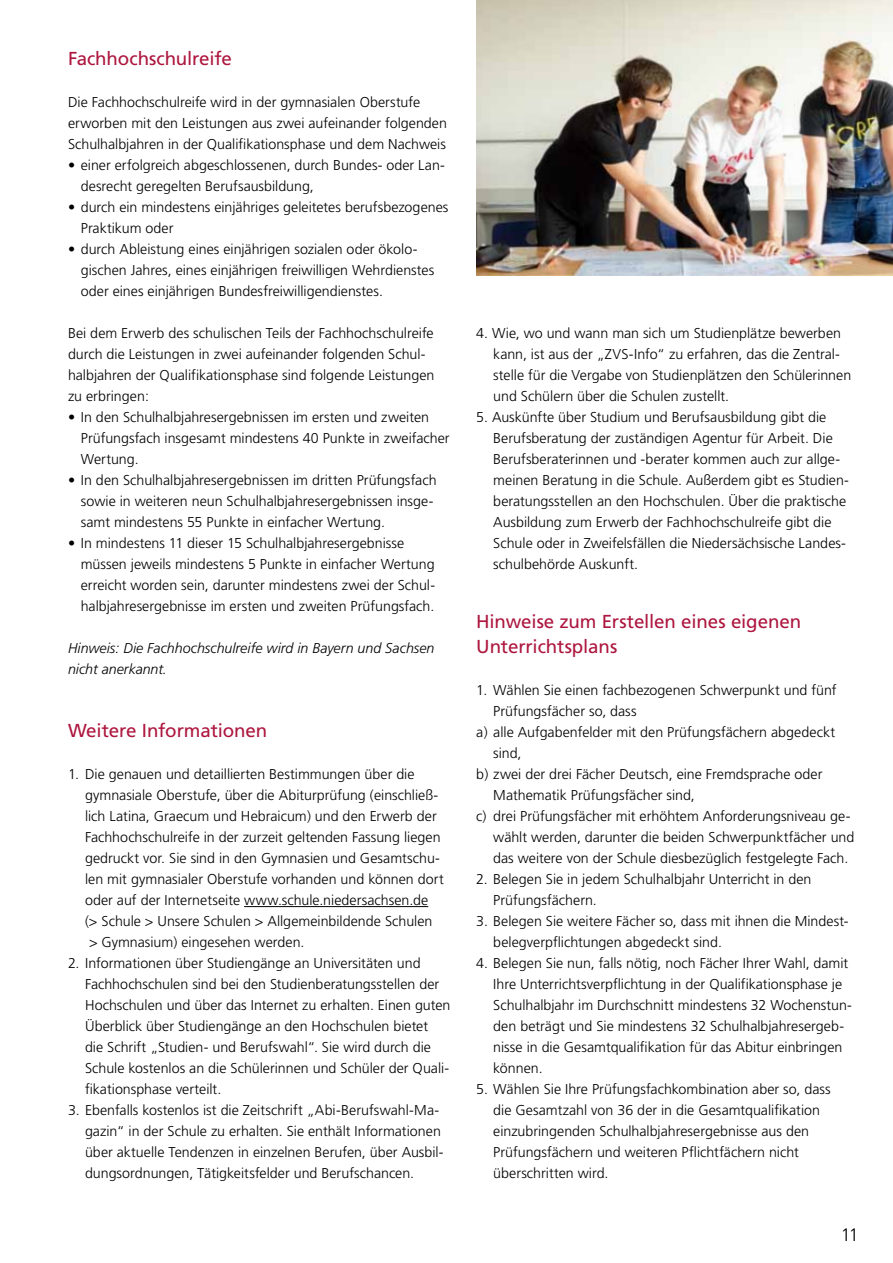
<style>
.page{position:relative;width:893px;height:1263px;background:#fff}
.page>*{position:absolute;margin:0;border:0;box-sizing:border-box;transform-origin:0 0}
.t1{font:18.75px/25.5px "Frutiger";letter-spacing:-.005em;color:#ad163e}
.t2{font:300 18px "Frutiger";color:#000}
.t3{font:300 14.25px/21px "Frutiger";color:#000}
.t4{font:italic 300 14.25px/21px "Frutiger";color:#000}
</style>
<div class="page">
<hr style="left:244px;top:906px;width:184px;height:1px;background:#000">
<img style="left:476px;top:0;width:417px;height:275px">
<h1 class="t1" style="left:68px;top:46px;width:166px">Fachhochschulreife</h1>
<p class="t3" style="left:68px;top:92px;width:380px">Die Fachhochschulreife wird in der gymnasialen Oberstufe erworben mit den Leistungen aus zwei aufeinander folgenden<br>Schulhalbjahren in der Qualifikationsphase und dem Nachweis</p>
<p class="t3" style="left:81px;top:155px;width:366px;text-indent:-13px">• einer erfolgreich abgeschlossenen, durch Bundes- oder Lan&shy;desrecht geregelten Berufsausbildung,</p>
<p class="t3" style="left:81px;top:197px;width:369px;text-indent:-13px">• durch ein mindestens einjähriges geleitetes berufsbezogenes<br>Praktikum oder</p>
<p class="t3" style="left:81px;top:239px;width:355px;text-indent:-13px">• durch Ableistung eines einjährigen sozialen oder ökolo&shy;gischen Jahres, eines einjährigen freiwilligen Wehrdienstes oder eines einjährigen Bundesfreiwilligendienstes.</p>
<p class="t3" style="left:68px;top:323px;width:368px">Bei dem Erwerb des schulischen Teils der Fachhochschulreife durch die Leistungen in zwei aufeinander folgenden Schul&shy;halbjahren der Qualifikationsphase sind folgende Leistungen zu erbringen:</p>
<p class="t3" style="left:81px;top:407px;width:370px;text-indent:-13px">• In den Schulhalbjahresergebnissen im ersten und zweiten<br>Prüfungsfach insgesamt mindestens 40 Punkte in zweifacher<br>Wertung.</p>
<p class="t3" style="left:81px;top:470px;width:357px;text-indent:-13px">• In den Schulhalbjahresergebnissen im dritten Prüfungsfach sowie in weiteren neun Schulhalbjahresergebnissen insge&shy;samt mindestens 55 Punkte in einfacher Wertung.</p>
<p class="t3" style="left:81px;top:533px;width:356px;text-indent:-13px">• In mindestens 11 dieser 15 Schulhalbjahresergebnisse müssen jeweils mindestens 5 Punkte in einfacher Wertung erreicht worden sein, darunter mindestens zwei der Schul&shy;halbjahresergebnisse im ersten und zweiten Prüfungsfach.</p>
<p class="t4" style="left:68px;top:638px;width:368px">Hinweis: Die Fachhochschulreife wird in Bayern und Sachsen nicht anerkannt.</p>
<h1 class="t1" style="left:68px;top:718px;width:201px">Weitere Informationen</h1>
<p class="t3" style="left:85px;top:764px;width:360px;text-indent:-17px">1. Die genauen und detaillierten Bestimmungen über die gymnasiale Oberstufe, über die Abiturprüfung (einschließ&shy;lich Latina, Graecum und Hebraicum) und den Erwerb der Fachhochschulreife in der zurzeit geltenden Fassung liegen gedruckt vor. Sie sind in den Gymnasien und Gesamtschu&shy;len mit gymnasialer Oberstufe vorhanden und können dort oder auf der Internetseite www.schule.niedersachsen.de (&gt; Schule &gt; Unsere Schulen &gt; Allgemeinbildende Schulen &gt; Gymnasium) eingesehen werden.</p>
<p class="t3" style="left:85px;top:953px;width:367px;text-indent:-17px">2. Informationen über Studiengänge an Universitäten und Fachhochschulen sind bei den Studienberatungsstellen der Hochschulen und über das Internet zu erhalten. Einen guten Überblick über Studiengänge an den Hochschulen bietet<br>die Schrift „Studien- und Berufswahl“. Sie wird durch die Schule kostenlos an die Schülerinnen und Schüler der Quali&shy;fikationsphase verteilt.</p>
<p class="t3" style="left:85px;top:1100px;width:360px;text-indent:-17px">3. Ebenfalls kostenlos ist die Zeitschrift „Abi-Berufswahl-Ma&shy;gazin“ in der Schule zu erhalten. Sie enthält Informationen über aktuelle Tendenzen in einzelnen Berufen, über Ausbil&shy;dungsordnungen, Tätigkeitsfelder und Berufschancen.</p>
<p class="t3" style="left:493px;top:323px;width:360px;text-indent:-17px">4. Wie, wo und wann man sich um Studienplätze bewerben kann, ist aus der „ZVS-Info“ zu erfahren, das die Zentral&shy;stelle für die Vergabe von Studienplätzen den Schülerinnen und Schülern über die Schulen zustellt.</p>
<p class="t3" style="left:493px;top:407px;width:357px;text-indent:-17px">5. Auskünfte über Studium und Berufsausbildung gibt die Berufsberatung der zuständigen Agentur für Arbeit. Die Berufsberaterinnen und -berater kommen auch zur allge&shy;meinen Beratung in die Schule. Außerdem gibt es Studien&shy;beratungsstellen an den Hochschulen. Über die praktische Ausbildung zum Erwerb der Fachhochschulreife gibt die Schule oder in Zweifelsfällen die Niedersächsische Landes&shy;schulbehörde Auskunft.</p>
<h1 class="t1" style="left:476px;top:608px;width:327px">Hinweise zum Erstellen eines eigenen<br>Unterrichtsplans</h1>
<p class="t3" style="left:476px;top:680px;width:362px">1. Wählen Sie einen fachbezogenen Schwerpunkt und fünf</p>
<p class="t3" style="left:493px;top:701px;width:145px">Prüfungsfächer so, dass</p>
<p class="t3" style="left:476px;top:722px;width:360px">a) alle Aufgabenfelder mit den Prüfungsfächern abgedeckt</p>
<p class="t3" style="left:493px;top:743px;width:30px">sind,</p>
<p class="t3" style="left:476px;top:764px;width:348px">b) zwei der drei Fächer Deutsch, eine Fremdsprache oder</p>
<p class="t3" style="left:493px;top:785px;width:203px">Mathematik Prüfungsfächer sind,</p>
<p class="t3" style="left:476px;top:806px;width:376px">c) drei Prüfungsfächer mit erhöhtem Anforderungsniveau ge-</p>
<p class="t3" style="left:493px;top:827px;width:363px">wählt werden, darunter die beiden Schwerpunktfächer und</p>
<p class="t3" style="left:493px;top:848px;width:357px">das weitere von der Schule diesbezüglich festgelegte Fach.</p>
<p class="t3" style="left:493px;top:869px;width:320px;text-indent:-17px">2. Belegen Sie in jedem Schulhalbjahr Unterricht in den<br>Prüfungsfächern.</p>
<p class="t3" style="left:493px;top:911px;width:357px;text-indent:-17px">3. Belegen Sie weitere Fächer so, dass mit ihnen die Mindest&shy;belegverpflichtungen abgedeckt sind.</p>
<p class="t3" style="left:493px;top:953px;width:360px;text-indent:-17px">4. Belegen Sie nun, falls nötig, noch Fächer Ihrer Wahl, damit Ihre Unterrichtsverpflichtung in der Qualifikationsphase je Schulhalbjahr im Durchschnitt mindestens 32 Wochenstun&shy;den beträgt und Sie mindestens 32 Schulhalbjahresergeb&shy;nisse in die Gesamtqualifikation für das Abitur einbringen können.</p>
<p class="t3" style="left:493px;top:1079px;width:339px;text-indent:-17px">5. Wählen Sie Ihre Prüfungsfachkombination aber so, dass die Gesamtzahl von 36 der in die Gesamtqualifikation einzubringenden Schulhalbjahresergebnisse aus den Prüfungsfächern und weiteren Pflichtfächern nicht überschritten wird.</p>
<p class="t2" style="left:841px;top:1225px;width:20px">11</p>
</div>
